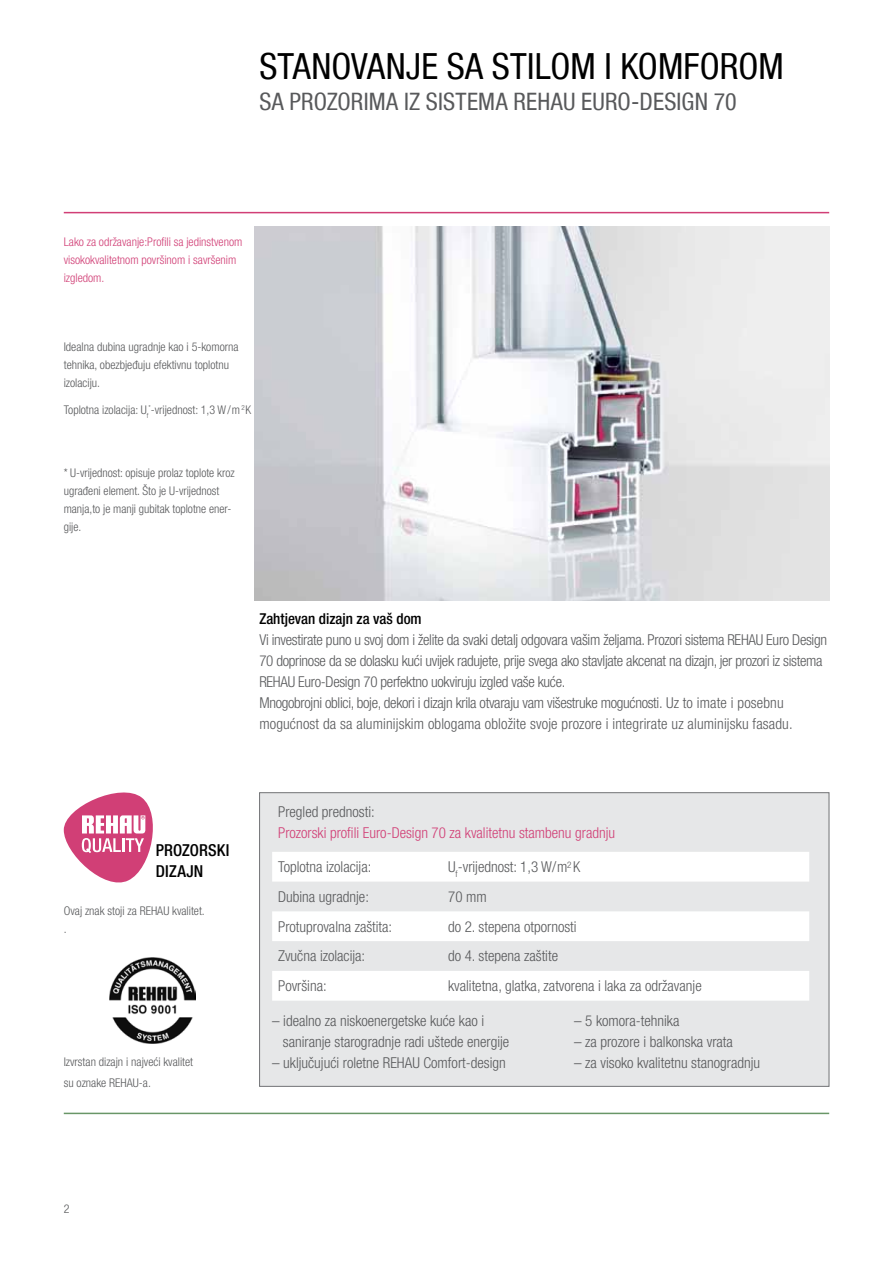
<style>
.page{position:relative;width:893px;height:1263px;background:#fff}
.page>*{position:absolute;margin:0;border:0;box-sizing:border-box;transform-origin:0 0}
.t1{font:condensed 36px "Helvetica Neue LT Com";letter-spacing:.005em;color:#000}
.t2{font:condensed 24px "Helvetica Neue LT Com";letter-spacing:.005em;color:#58595b}
.t3{font:500 condensed 16.5px/21px "Helvetica Neue LT Com";letter-spacing:.01em;color:#000}
.t4{font:300 condensed 15px/21px "Helvetica Neue LT Com";letter-spacing:-.02em;color:#58595b}
.t5{font:300 condensed 15px "Helvetica Neue LT Com";color:#58595b}
.t6{font:300 condensed 15px "Helvetica Neue LT Com";color:#d13f76}
.t7{font:500 condensed 15px "Helvetica Neue LT Com";color:#000}
.t8{font:300 condensed 12px/18px "Helvetica Neue LT Com";color:#58595b}
.t9{font:300 condensed 12px/18px "Helvetica Neue LT Com";color:#d13f76}
</style>
<div class="page">
<hr style="left:64px;top:1113px;width:765px;height:1px;background:#699667">
<hr style="left:64px;top:212px;width:765px;height:1px;background:#d13f76">
<img style="left:110px;top:957px;width:86px;height:86px">
<svg style="left:64px;top:792px;width:89px;height:91px"></svg>
<div style="left:259px;top:792px;width:570px;height:294px;background:#e6e7e8;border:1px solid #717275"></div>
<svg style="left:272px;top:852px;width:537px;height:149px;fill:#fff"></svg>
<img style="left:254px;top:226px;width:575px;height:375px">
<h1 class="t1" style="left:259px;top:45px;width:526px">STANOVANJE SA STILOM I KOM FOROM</h1>
<h2 class="t2" style="left:259px;top:88px;width:391px">SA PROZORIMA IZ SISTEMA REHAU EURO-DESI</h2>
<h2 class="t2" style="left:682px;top:88px;width:57px">GN 70</h2>
<p class="t9" style="left:64px;top:233px;width:180px">Lako za održavanje:Profili sa jedinstvenom visokokvalitetnom površinom i savršenim izgledom.</p>
<p class="t8" style="left:64px;top:338px;width:176px">Idealna dubina ugradnje kao i 5-komorna tehnika, obezbjeđuju efektivnu toplotnu izolaciju.</p>
<p class="t8" style="left:64px;top:401px;width:189px">Toplotna izolacija: U<sub>f</sub><sup>*</sup>-vrijednost: 1,3 W/m <sup>2</sup>K</p>
<p class="t8" style="left:64px;top:464px;width:172px">* U-vrijednost: opisuje prolaz toplote kroz ugrađeni element. Što je U-vrijednost manja,to je manji gubitak toplotne ener&shy;gije.</p>
<p class="t3" style="left:156px;top:839px;width:75px">PROZorski<br>DIZAJN</p>
<p class="t8" style="left:64px;top:902px;width:143px">Ovaj znak stoji za REHAU kvalitet. .</p>
<p class="t8" style="left:64px;top:1051px;width:131px;line-height:21px">Izvrstan dizajn i najveći kvalitet su oznake REHAU-a.</p>
<p class="t7" style="left:259px;top:610px;width:164px">Zahtjevan dizajn za vaš dom</p>
<p class="t4" style="left:259px;top:630px;width:569px">Vi investirate puno u svoj dom i želite da svaki detalj odgovara vašim željama. Prozori sistema REHAU Euro Design 70 doprinose da se dolasku kući uvijek radujete, prije svega ako stavljate akcenat na dizajn, jer prozori iz sistema REHAU Euro-Design 70 perfektno uokviruju izgled vaše kuće.<br>Mnogobrojni oblici, boje, dekori i dizajn krila otvaraju vam višestruke mogućnosti. Uz to imate i posebnu mogućnost da sa aluminijskim oblogama obložite svoje prozore i integrirate uz aluminijsku fasadu.</p>
<p class="t5" style="left:278px;top:803px;width:98px">Pregled prednosti:</p>
<p class="t6" style="left:278px;top:824px;width:338px">Prozorski profili Euro-Design 70 za kvalitetnu stambenu gradnju</p>
<p class="t5" style="left:278px;top:858px;width:95px">Toplotna izolacija:</p>
<p class="t5" style="left:448px;top:858px;width:134px">U<sub>f</sub>-vrijednost: 1,3 W/m<sup>2</sup> K</p>
<p class="t5" style="left:278px;top:888px;width:92px">Dubina ugradnje:</p>
<p class="t5" style="left:448px;top:888px;width:40px">70 mm</p>
<p class="t5" style="left:278px;top:918px;width:116px">Protuprovalna zaštita:</p>
<p class="t5" style="left:448px;top:918px;width:130px">do 2. stepena otpornosti</p>
<p class="t5" style="left:278px;top:947px;width:89px">Zvučna izolacija:</p>
<p class="t5" style="left:448px;top:947px;width:111px">do 4. stepena zaštite</p>
<p class="t5" style="left:278px;top:977px;width:50px">Površina:</p>
<p class="t5" style="left:448px;top:977px;width:255px">kvalitetna, glatka, zatvorena i laka za održavanje</p>
<p class="t5" style="left:272px;top:1012px;width:214px">– idealno za niskoenergetske kuće kao i</p>
<p class="t5" style="left:574px;top:1012px;width:107px">– 5 komora-tehnika</p>
<p class="t5" style="left:283px;top:1033px;width:228px">saniranje starogradnje radi uštede energije</p>
<p class="t5" style="left:574px;top:1033px;width:160px">– za prozore i balkonska vrata</p>
<p class="t5" style="left:272px;top:1054px;width:235px">– uključujući roletne REHAU Comfort-design</p>
<p class="t5" style="left:574px;top:1054px;width:188px">– za visoko kvalitetnu stanogradnju</p>
<p class="t8" style="left:64px;top:1199px;width:7px">2</p>
</div>
